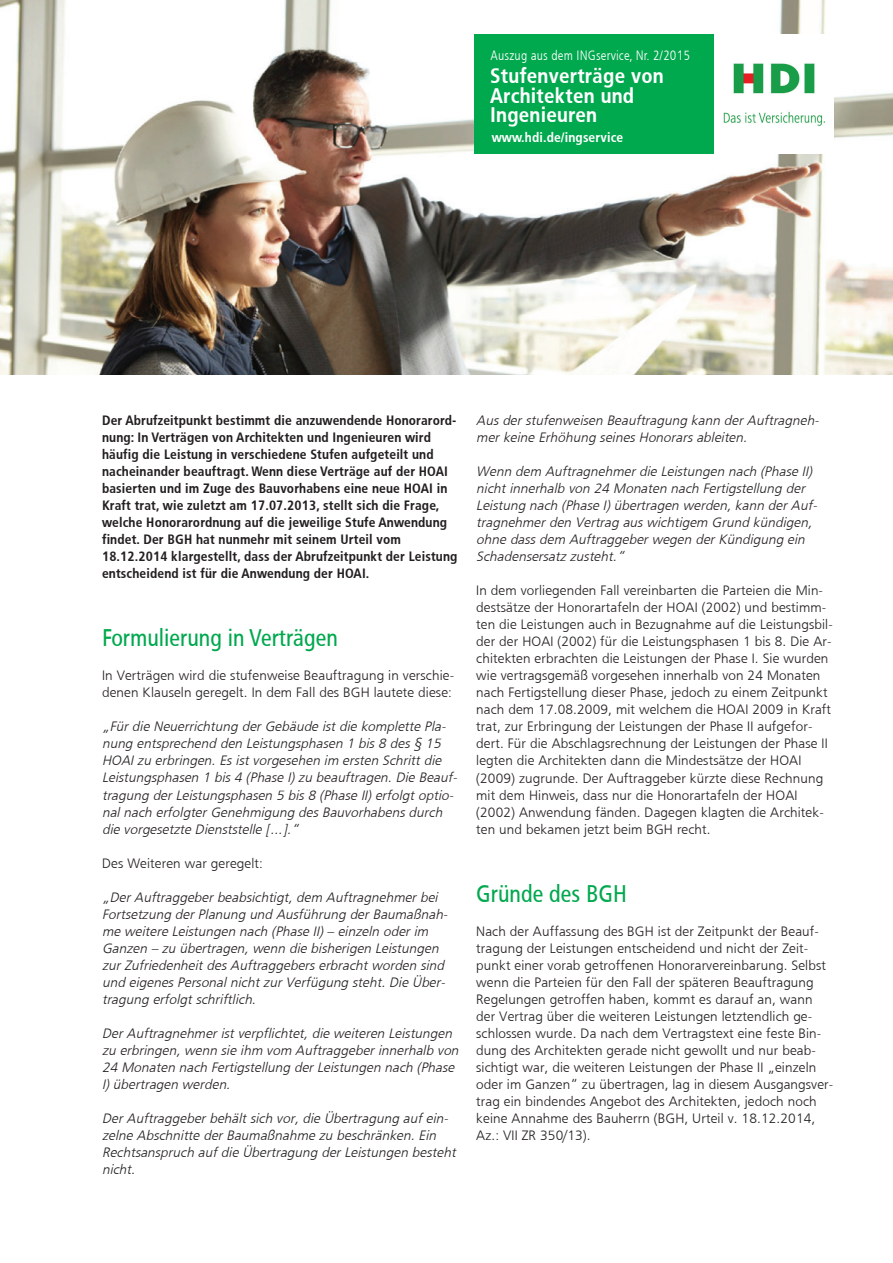
<style>
.page{position:relative;width:893px;height:1263px;background:#fff}
.page>*{position:absolute;margin:0;border:0;box-sizing:border-box;transform-origin:0 0}
.t1{font:24px "HDI Gerling Sans Cond Regular";color:#00a84e}
.t2{font:21px/19.5px "HDI Gerling Sans Cond Bold";letter-spacing:.01em;color:#fff}
.t3{font:13.5px/17px "HDI Gerling Sans Light";letter-spacing:.01em;color:#231f20}
.t4{font:italic 13.5px/17px "HDI Gerling Sans Light";color:#231f20}
.t5{font:13.5px/17px "HDI Gerling Sans Cond Bold";letter-spacing:.01em;color:#231f20}
.t6{font:13.5px "HDI Gerling Sans Cond Light";letter-spacing:.01em;color:#fff}
.t7{font:13.5px "HDI Gerling Sans Cond Bold";letter-spacing:.01em;color:#fff}
</style>
<div class="page">
<img style="left:0;top:0;width:893px;height:374px">
<div style="left:594px;top:34px;width:136px;height:119px;background:#00a84e"></div>
<div style="left:475px;top:34px;width:119px;height:119px;background:#00a84e"></div>
<img style="left:714px;top:34px;width:119px;height:119px">
<p class="t6" style="left:491px;top:48px;width:201px">Auszug aus dem INGservice, Nr. 2/2015</p>
<h2 class="t2" style="left:490px;top:67px;width:175px">Stufenverträge von<br>Architekten und<br>Ingenieuren</h2>
<p class="t7" style="left:492px;top:130px;width:133px">www.hdi.de/ingservice</p>
<p class="t5" style="left:102px;top:412px;width:357px">Der Abrufzeitpunkt bestimmt die anzuwendende Honorarord&shy;nung: In Verträgen von Architekten und Ingenieuren wird häufig die Leistung in verschiedene Stufen aufgeteilt und nacheinander beauftragt. Wenn diese Verträge auf der HOAI basierten und im Zuge des Bauvorhabens eine neue HOAI in Kraft trat, wie zuletzt am 17.07.2013, stellt sich die Frage, welche Honorarordnung auf die jeweilige Stufe Anwendung findet. Der BGH hat nunmehr mit seinem Urteil vom 18.12.2014 klargestellt, dass der Abrufzeitpunkt der Leistung entscheidend ist für die Anwendung der HOAI.</p>
<h1 class="t1" style="left:102px;top:624px;width:237px">Formulierung in Verträgen</h1>
<p class="t3" style="left:102px;top:667px;width:354px">In Verträgen wird die stufenweise Beauftragung in verschie&shy;denen Klauseln geregelt. In dem Fall des BGH lautete diese:</p>
<p class="t4" style="left:102px;top:718px;width:360px">„Fürdie Neuerrichtung derGebäude istdie komplette Pla&shy;nung entsprechend den Leistungsphasen 1 bis8 des§ 15<br>HOAIzu erbringen.Esistvorgesehen im ersten Schrittdie Leistungsphasen 1 bis4 (Phase I)zu beauftragen.Die Beauf&shy;tragung derLeistungsphasen 5 bis8 (Phase II)erfolgtoptio&shy;nalnach erfolgterGenehmigung desBauvorhabensdurch die vorgesetzte Dienststelle […].“</p>
<p class="t3" style="left:102px;top:854px;width:162px">Des Weiteren war geregelt:</p>
<p class="t4" style="left:102px;top:888px;width:350px">„DerAuftraggeberbeabsichtigt,dem Auftragnehmerbei Fortsetzung derPlanung und Ausführung derBaumaßnah&shy;me weitere Leistungen nach (Phase II)– einzeln oderim Ganzen – zu übertragen,wenn die bisherigen Leistungen zurZufriedenheitdesAuftraggeberserbrachtworden sind und eigenesPersonalnichtzurVerfügung steht.Die Über&shy;tragung erfolgtschriftlich.</p>
<p class="t4" style="left:102px;top:1025px;width:361px">DerAuftragnehmeristverpflichtet,die weiteren Leistungen zu erbringen,wenn sie ihm vom Auftraggeberinnerhalb von 24 Monaten nach Fertigstellung derLeistungen nach (Phase I)übertragen werden.</p>
<p class="t4" style="left:102px;top:1110px;width:358px">DerAuftraggeberbehältsich vor,die Übertragung aufein&shy;zelne Abschnitte derBaumaßnahme zu beschränken.Ein Rechtsanspruch aufdie Übertragung derLeistungen besteht nicht.</p>
<p class="t4" style="left:476px;top:412px;width:347px">Ausderstufenweisen Beauftragung kann derAuftragneh&shy;merkeine Erhöhung seinesHonorarsableiten.</p>
<p class="t4" style="left:476px;top:463px;width:345px">Wenn dem Auftragnehmerdie Leistungen nach (Phase II) nichtinnerhalb von 24 Monaten nach Fertigstellung der Leistung nach (Phase I)übertragen werden,kann derAuf&shy;tragnehmerden Vertrag auswichtigem Grund kündigen, ohne dassdem Auftraggeberwegen derKündigung ein Schadensersatz zusteht.“</p>
<p class="t3" style="left:476px;top:582px;width:358px">In dem vorliegenden Fall vereinbarten die Parteien die Min&shy;destsätze der Honorartafeln der HOAI (2002) und bestimm&shy;ten die Leistungen auch in Bezugnahme auf die Leistungsbil&shy;der der HOAI (2002) für die Leistungsphasen 1 bis 8. Die Ar&shy;chitekten erbrachten die Leistungen der Phase I. Sie wurden wie vertragsgemäß vorgesehen innerhalb von 24 Monaten nach Fertigstellung dieser Phase, jedoch zu einem Zeitpunkt nach dem 17.08.2009, mit welchem die HOAI 2009 in Kraft trat, zur Erbringung der Leistungen der Phase II aufgefor&shy;dert. Für die Abschlagsrechnung der Leistungen der Phase II legten die Architekten dann die Mindestsätze der HOAI (2009) zugrunde. Der Auftraggeber kürzte diese Rechnung mit dem Hinweis, dass nur die Honorartafeln der HOAI (2002) Anwendung fänden. Dagegen klagten die Architek&shy;ten und bekamen jetzt beim BGH recht.</p>
<h1 class="t1" style="left:476px;top:879px;width:152px">Gründe des BGH</h1>
<p class="t3" style="left:476px;top:922px;width:359px">Nach der Auffassung des BGH ist der Zeitpunkt der Beauf&shy;tragung der Leistungen entscheidend und nicht der Zeit&shy;punkt einer vorab getroffenen Honorarvereinbarung. Selbst wenn die Parteien für den Fall der späteren Beauftragung Regelungen getroffen haben, kommt es darauf an, wann der Vertrag über die weiteren Leistungen letztendlich ge&shy;schlossen wurde. Da nach dem Vertragstext eine feste Bin&shy;dung des Architekten gerade nicht gewollt und nur beab&shy;sichtigt war, die weiteren Leistungen der Phase II „einzeln oder im Ganzen“ zu übertragen, lag in diesem Ausgangsver&shy;trag ein bindendes Angebot des Architekten, jedoch noch keine Annahme des Bauherrn (BGH, Urteil v. 18.12.2014, Az.: VII ZR 350/13).</p>
</div>
